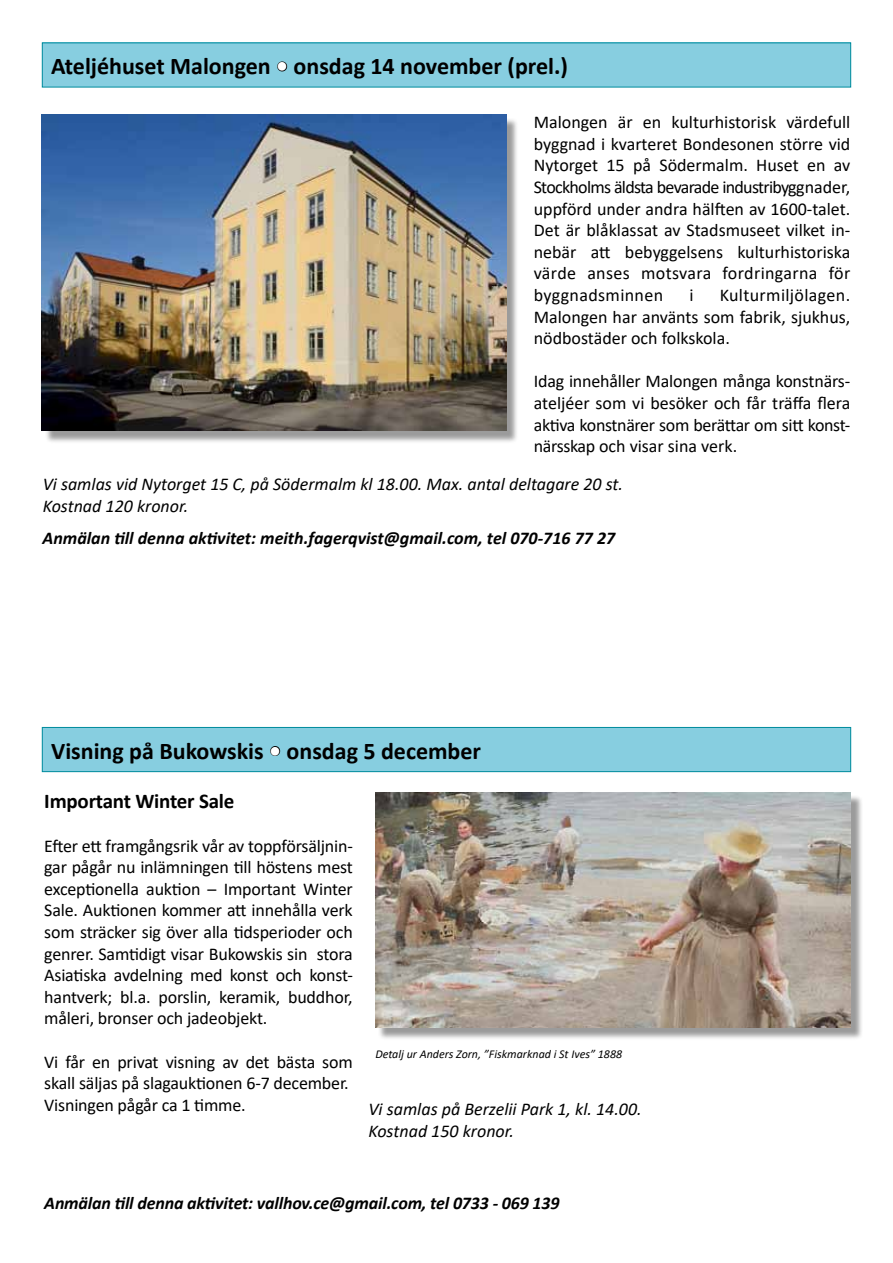
<style>
.page{position:relative;width:893px;height:1263px;background:#fff}
.page>*{position:absolute;margin:0;border:0;box-sizing:border-box;transform-origin:0 0}
.t1{font:700 24px "Calibri";color:#000}
.t2{font:700 21px "Calibri";letter-spacing:-.01em;color:#000}
.t3{font:18px/21.6px "Calibri";letter-spacing:-.01em;color:#000;text-align:justify}
.t4{font:italic 18px/21.6px "Calibri";color:#000}
.t5{font:italic 700 18px "Calibri";letter-spacing:-.01em;color:#000}
.t6{font:italic 12px "Calibri";color:#000}
.s1{color:#fff}
</style>
<div class="page">
<div style="left:42px;top:43px;width:809px;height:44px;background:#87cee0"></div>
<svg style="left:277px;top:61px;width:11px;height:11px"></svg>
<div style="left:42px;top:727px;width:809px;height:45px;background:#87cee0"></div>
<svg style="left:270px;top:746px;width:11px;height:10px"></svg>
<div style="left:42px;top:727px;width:809px;height:45px;border:1px solid #008c9d"></div>
<div style="left:378px;top:795px;width:485px;height:245px;background:#000;opacity:.4"></div>
<img style="left:375px;top:793px;width:475px;height:235px">
<div style="left:44px;top:117px;width:475px;height:326px;background:#000;opacity:.4"></div>
<img style="left:42px;top:115px;width:464px;height:316px">
<h1 class="t1" style="left:51px;top:49px;width:518px">Ateljéhuset Malongen <span class="s1">•</span> onsdag 14 november (prel.)</h1>
<p class="t3" style="left:534px;top:111px;width:318px">Malongen är en kulturhistorisk värdefull byggnad i kvarteret Bondesonen större vid Nytorget 15 på Södermalm. Huset en av Stockholms äldsta bevarade industribyggnader, uppförd under andra hälften av 1600-talet.<br>Det är blåklassat av Stadsmuseet vilket in&shy;nebär att bebyggelsens kulturhistoriska värde anses motsvara fordringarna för byggnadsminnen</p>
<p class="t3" style="left:534px;top:284px;width:318px;text-indent:186px">Kulturmiljölagen.<br>Malongen har använts som fabrik, sjukhus, nödbostäder och folkskola.</p>
<p class="t3" style="left:534px;top:370px;width:318px">Idag innehåller Malongen många konstnärs&shy;ateljéer som vi besöker och får träffa flera aktiva konstnärer som berättar om sitt konst&shy;närsskap och visar sina verk.</p>
<p class="t3" style="left:689px;top:284px;width:6px">i</p>
<p class="t4" style="left:43px;top:472px;width:582px">Vi samlas vid Nytorget 15 C, på Södermalm kl 18.00. Max. antal deltagare 20 st.<br>Kostnad 120 kronor.</p>
<p class="t5" style="left:43px;top:525px;width:574px">Anmälan till denna aktivitet: meith.fagerqvist@gmail.com, tel 070-716 77 27</p>
<h1 class="t1" style="left:51px;top:734px;width:431px">Visning på Bukowskis <span class="s1">•</span> onsdag 5 december</h1>
<p class="t2" style="left:44px;top:786px;width:192px">Important Winter Sale</p>
<p class="t3" style="left:44px;top:834px;width:310px">Efter ett framgångsrik vår av toppförsäljnin&shy;gar pågår nu inlämningen till höstens mest exceptionella auktion – Important Winter Sale. Auktionen kommer att innehålla verk som sträcker sig över alla tidsperioder och genrer. Samtidigt visar Bukowskis sin stora Asiatiska avdelning med konst och konst&shy;hantverk; bl.a. porslin, keramik, buddhor, måleri, bronser och jadeobjekt.</p>
<p class="t3" style="left:44px;top:1050px;width:310px;text-align:left">Vi får en privat visning av det bästa som skall säljas på slagauktionen 6-7 december.<br>Visningen pågår ca 1 timme.</p>
<p class="t6" style="left:375px;top:1046px;width:248px">Detalj ur Anders Zorn, ”Fiskmarknad i St Ives” 1888</p>
<p class="t4" style="left:368px;top:1097px;width:275px">Vi samlas på Berzelii Park 1, kl. 14.00.<br>Kostnad 150 kronor.</p>
<p class="t5" style="left:44px;top:1190px;width:517px">Anmälan till denna aktivitet: vallhov.ce@gmail.com, tel 0733 - 069 139</p>
</div>
